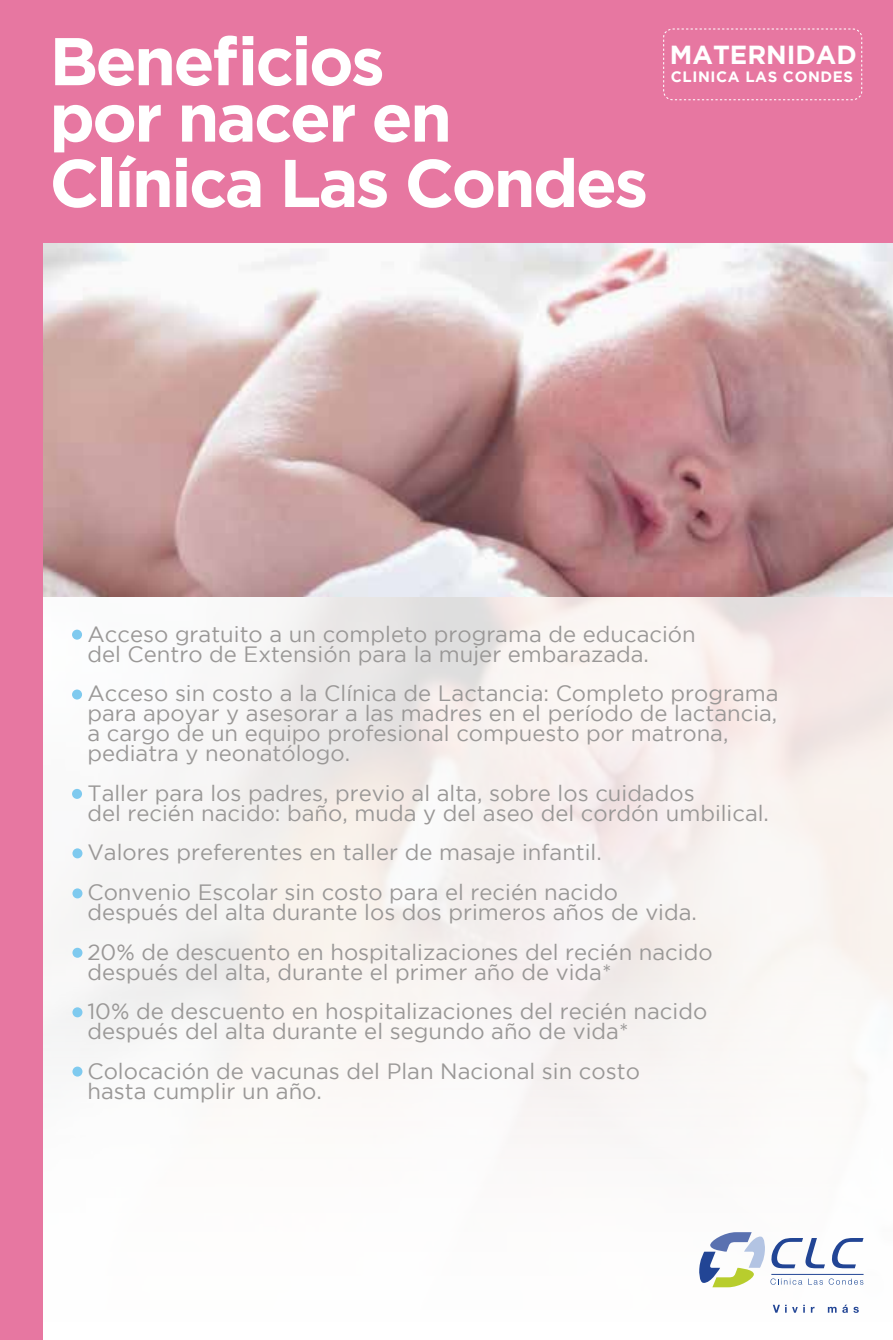
<style>
.page{position:relative;width:893px;height:1340px;background:#fff}
.page>*{position:absolute;margin:0;border:0;box-sizing:border-box;transform-origin:0 0}
.t1{font:700 67.27px/56.5px "Gotham";letter-spacing:-.04em;color:#fff}
.t2{font:700 26.1px "Gotham";color:#fff}
.t3{font:22.05px/19.8px "Gotham";color:#9a9897}
.t4{font:700 15.08px "Gotham";letter-spacing:.04em;color:#fff}
</style>
<div class="page">
<img style="left:43px;top:596px;width:850px;height:357px">
<div style="left:0;top:953px;width:893px;height:386px;background:#fcfafa"></div>
<div style="left:0;top:0;width:893px;height:245px;background:#e777a1"></div>
<svg style="left:699px;top:1232px;width:164px;height:55px"></svg>
<svg style="left:773px;top:1304px;width:32px;height:8px"></svg>
<svg style="left:811px;top:1306px;width:3px;height:6px"></svg>
<svg style="left:828px;top:1304px;width:31px;height:8px"></svg>
<div style="left:72px;top:629px;width:10px;height:10px;background:#7fcaef;border-radius:50%"></div>
<div style="left:72px;top:689px;width:10px;height:10px;background:#7fcaef;border-radius:50%"></div>
<div style="left:72px;top:789px;width:10px;height:10px;background:#7fcaef;border-radius:50%"></div>
<div style="left:72px;top:848px;width:10px;height:10px;background:#7fcaef;border-radius:50%"></div>
<div style="left:72px;top:888px;width:10px;height:10px;background:#7fcaef;border-radius:50%"></div>
<div style="left:72px;top:947px;width:10px;height:10px;background:#7fcaef;border-radius:50%"></div>
<div style="left:72px;top:1007px;width:10px;height:10px;background:#7fcaef;border-radius:50%"></div>
<div style="left:72px;top:1066px;width:10px;height:10px;background:#7fcaef;border-radius:50%"></div>
<img style="left:43px;top:243px;width:850px;height:353px">
<div style="left:663px;top:28px;width:199px;height:72px;border:1px dashed #fff;border-radius:9px"></div>
<div style="left:0;top:0;width:43px;height:1339px;background:#e777a1"></div>
<h1 class="t1" style="left:50px;top:31px;width:404px">Beneficios por nacer en</h1>
<h1 class="t1" style="left:50px;top:153px;width:600px">Clínica Las Condes</h1>
<p class="t2" style="left:670px;top:40px;width:189px">MATERNIDAD</p>
<p class="t4" style="left:671px;top:68px;width:184px">CLINICA LAS CONDES</p>
<p class="t3" style="left:87px;top:623px;width:610px">Acceso gratuito a un completo programa de educación del Centro de Extensión para la mujer embarazada.</p>
<p class="t3" style="left:87px;top:683px;width:693px">Acceso sin costo a la Clínica de Lactancia: Completo programa para apoyar y asesorar a las madres en el período de lactancia, a cargo de un equipo profesional compuesto por matrona, pediatra y neonatólogo.</p>
<p class="t3" style="left:87px;top:782px;width:683px">Taller para los padres, previo al alta, sobre los cuidados<br>del recién nacido: baño, muda y del aseo del cordón umbilical.</p>
<p class="t3" style="left:87px;top:832px;width:532px;line-height:39.8px">Valores preferentes en taller de masaje infantil.<br>Convenio Escolar sin costo para el recién nacido</p>
<p class="t3" style="left:87px;top:892px;width:627px;line-height:39.8px">después del alta durante los dos primeros años de vida.<br>20% de descuento en hospitalizaciones del recién nacido</p>
<p class="t3" style="left:87px;top:951px;width:621px;line-height:39.8px">después del alta, durante el primer año de vida*<br>10% de descuento en hospitalizaciones del recién nacido</p>
<p class="t3" style="left:87px;top:1011px;width:554px;line-height:39.8px">después del alta durante el segundo año de vida*<br>Colocación de vacunas del Plan Nacional sin costo</p>
<p class="t3" style="left:87px;top:1080px;width:236px">hasta cumplir un año.</p>
</div>
